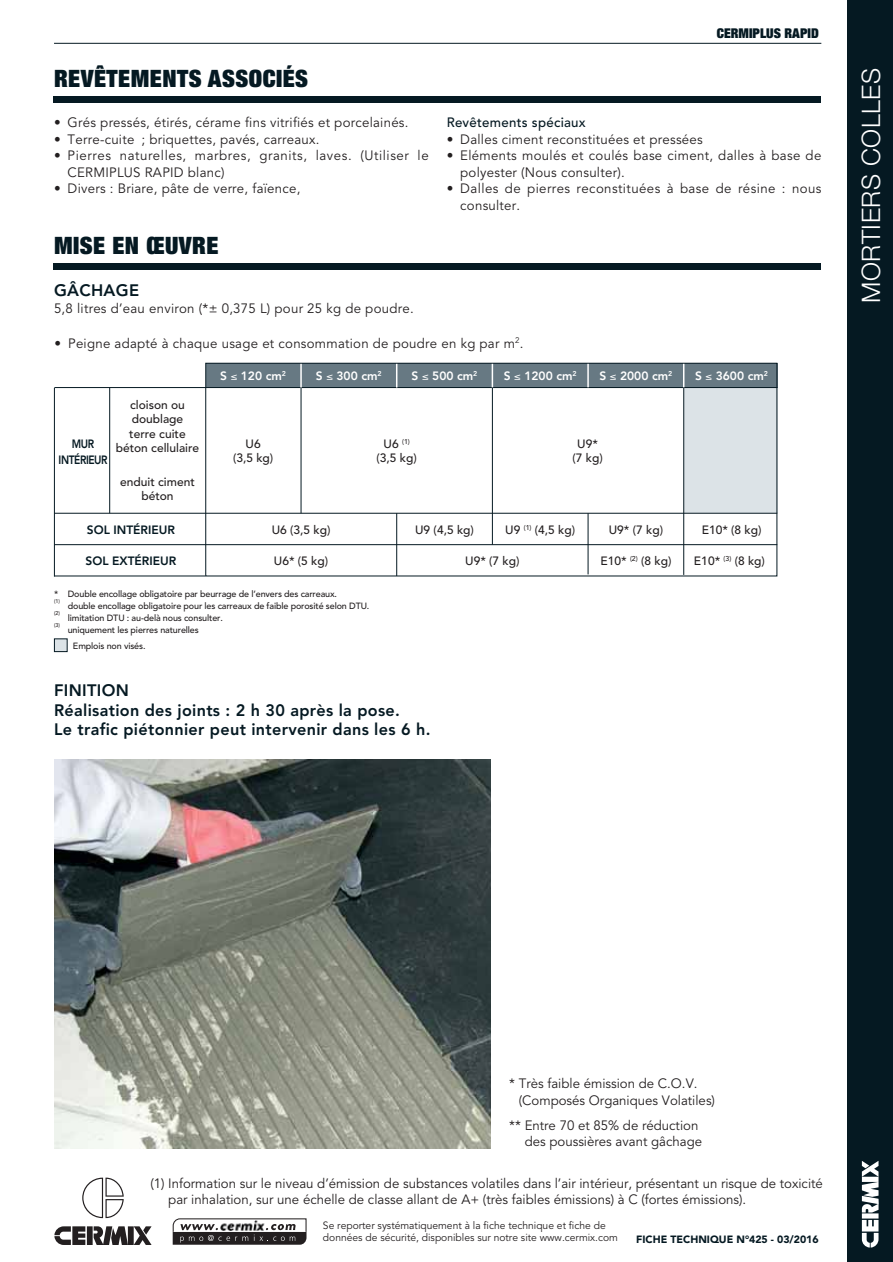
<style>
.page{position:relative;width:893px;height:1262px;background:#fff}
.page>*{position:absolute;margin:0;border:0;box-sizing:border-box;transform-origin:0 0}
.t1{font:300 25.5px "Helvetica Neue";letter-spacing:.02em;color:#fff}
.t2{font:900 expanded 24px "Helvetica Neue";letter-spacing:.02em;color:#051922}
.t3{font:800 16.5px/19.5px "Avenir";letter-spacing:.02em;color:#051922}
.t4{font:13.5px/16.5px "Avenir";letter-spacing:.02em;color:#231f20}
.t5{font:13.5px/16.5px "Avenir";color:#231f20}
.t6{font:13.5px/16.5px "Avenir";letter-spacing:.045em;color:#231f20}
.t7{font:500 13.5px "Avenir";letter-spacing:.02em;color:#051922}
.t8{font:900 expanded 13.5px "Helvetica Neue";color:#051922}
.t9{font:500 12px/14.4px "Avenir";color:#231f20;text-align:center}
.t10{font:800 12px "Avenir";color:#fff}
.t11{font:800 12px "Avenir";color:#051922}
.t12{font:800 12px/16.2px "Avenir";letter-spacing:-.04em;color:#051922;text-align:center;scale:.85 1}
.t13{font:10.5px/12px "Avenir";color:#231f20}
.t14{font:900 10.5px "Avenir";color:#051922}
.t15{font:500 9px/16.2px "Avenir";letter-spacing:-.015em;color:#231f20}
.t16{font:500 7.05px "Avenir";color:#231f20}
.t17{font:500 5.4px "Avenir";color:#231f20}
.s1{font-size:12px}
</style>
<div class="page">
<hr style="left:54px;top:43px;width:767px;height:1px;background:#051922">
<div style="left:847px;top:0;width:46px;height:1262px;background:#051922"></div>
<svg style="left:862px;top:1161px;width:16px;height:86px"></svg>
<svg style="left:173px;top:1218px;width:134px;height:27px"></svg>
<svg style="left:54px;top:1226px;width:98px;height:19px"></svg>
<svg style="left:82px;top:1177px;width:42px;height:41px"></svg>
<img style="left:54px;top:760px;width:436px;height:388px">
<div style="left:684px;top:387px;width:93px;height:126px;background:#dce3e7"></div>
<div style="left:206px;top:363px;width:571px;height:24px;background:#677983"></div>
<div style="left:53px;top:96px;width:768px;height:7px;background:#051922"></div>
<div style="left:53px;top:263px;width:768px;height:6px;background:#051922"></div>
<hr style="left:588px;top:513px;width:1px;height:61px;background:#051922">
<hr style="left:54px;top:387px;width:723px;height:1px;background:#051922">
<hr style="left:54px;top:513px;width:723px;height:1px;background:#051922">
<hr style="left:54px;top:544px;width:723px;height:1px;background:#051922">
<hr style="left:54px;top:576px;width:151px;height:1px;background:#051922">
<hr style="left:109px;top:388px;width:1px;height:125px;background:#051922">
<hr style="left:301px;top:388px;width:1px;height:125px;background:#051922">
<hr style="left:396px;top:513px;width:1px;height:63px;background:#051922">
<svg style="left:396px;top:365px;width:1px;height:22px"></svg>
<hr style="left:300px;top:363px;width:2px;height:24px;background:#fff">
<hr style="left:492px;top:388px;width:1px;height:157px;background:#051922">
<hr style="left:587px;top:363px;width:2px;height:24px;background:#fff">
<svg style="left:492px;top:365px;width:1px;height:22px"></svg>
<svg style="left:683px;top:365px;width:1px;height:22px"></svg>
<hr style="left:683px;top:388px;width:1px;height:187px;background:#051922">
<div style="left:205px;top:363px;width:572px;height:213px;border:1px solid #051922"></div>
<div style="left:54px;top:639px;width:13px;height:13px;background:#dce3e7"></div>
<div style="left:54px;top:638px;width:14px;height:14px;border:1px solid #051922"></div>
<hr style="left:54px;top:388px;width:1px;height:189px;background:#051922">
<h2 class="t2" style="left:54px;top:70px;width:256px">REVÊTEMENTS ASSOCIÉS</h2>
<p class="t4" style="left:54px;top:115px;width:356px">• Grés pressés, étirés, cérame fins vitrifiés et porcelainés.</p>
<p class="t4" style="left:54px;top:132px;width:267px">• Terre-cuite ; briquettes, pavés, carreaux.</p>
<p class="t6" style="left:68px;top:148px;width:363px;text-indent:-14px">• Pierres naturelles, marbres, granits, laves. (Utiliser le<br>CERMIPLUS RAPID blanc)</p>
<p class="t4" style="left:54px;top:181px;width:248px">• Divers : Briare, pâte de verre, faïence,</p>
<h2 class="t2" style="left:54px;top:237px;width:166px">MISE EN ŒUVRE</h2>
<p class="t3" style="left:54px;top:281px;width:87px">GÂCHAGE</p>
<p class="t4" style="left:54px;top:301px;width:361px">5,8 litres d’eau environ (*± 0,375 L) pour 25 kg de poudre.</p>
<p class="t8" style="left:717px;top:28px;width:103px">CERMIPLUS RAPID</p>
<p class="t7" style="left:447px;top:116px;width:141px">Revêtements spéciaux</p>
<p class="t4" style="left:447px;top:132px;width:258px">• Dalles ciment reconstituées et pressées</p>
<p class="t4" style="left:460px;top:148px;width:363px;text-indent:-14px">• Eléments moulés et coulés base ciment, dalles à base de polyester (Nous consulter).</p>
<p class="t4" style="left:460px;top:181px;width:363px;text-indent:-14px">• Dalles de pierres reconstituées à base de résine : nous consulter.</p>
<p class="t4" style="left:54px;top:336px;width:471px">• Peigne adapté à chaque usage et consommation de poudre en kg par m<sup>2</sup>.</p>
<p class="t10" style="left:220px;top:370px;width:67px">S 120 cm<sup>2</sup></p>
<p class="t10" style="left:316px;top:370px;width:67px">S 300 cm<sup>2</sup></p>
<p class="t10" style="left:412px;top:370px;width:67px">S 500 cm<sup>2</sup></p>
<p class="t10" style="left:504px;top:370px;width:74px">S 1200 cm<sup>2</sup></p>
<p class="t10" style="left:599px;top:370px;width:74px">S 2000 cm<sup>2</sup></p>
<p class="t10" style="left:695px;top:370px;width:74px">S 3600 cm<sup>2</sup></p>
<p class="t9" style="left:116px;top:398px;width:85px">cloison ou doublage<br>terre cuite béton cellulaire</p>
<p class="t9" style="left:120px;top:475px;width:76px">enduit ciment béton</p>
<p class="t11" style="left:87px;top:523px;width:90px">SOL INTÉRIEUR</p>
<p class="t16" style="left:384px;top:438px;width:28px"><span class="s1">U6</span> (1)</p>
<p class="t9" style="left:377px;top:451px;width:42px">(3,5 kg)</p>
<p class="t12" style="left:59px;top:436px;width:59px">MUR<br>INTÉRIEUR</p>
<p class="t9" style="left:572px;top:437px;width:32px">U9* (7 kg)</p>
<p class="t9" style="left:233px;top:437px;width:42px">U6<br>(3,5 kg)</p>
<p class="t9" style="left:415px;top:523px;width:60px">U9 (4,5 kg)</p>
<p class="t9" style="left:505px;top:523px;width:71px">U9 <sup>(1)</sup> (4,5 kg)</p>
<p class="t9" style="left:609px;top:523px;width:56px">U9* (7 kg)</p>
<p class="t9" style="left:702px;top:523px;width:61px">E10* (8 kg)</p>
<p class="t9" style="left:600px;top:554px;width:72px">E10* <sup>(2)</sup> (8 kg)</p>
<p class="t9" style="left:272px;top:523px;width:60px">U6 (3,5 kg)</p>
<p class="t11" style="left:86px;top:555px;width:92px">SOL EXTÉRIEUR</p>
<p class="t9" style="left:274px;top:554px;width:56px">U6* (5 kg)</p>
<p class="t9" style="left:465px;top:554px;width:56px">U9* (7 kg)</p>
<p class="t9" style="left:694px;top:554px;width:72px">E10* <sup>(3)</sup> (8 kg)</p>
<p class="t15" style="left:54px;top:586px;width:285px">* Double encollage obligatoire par beurrage de l’envers des carreaux.</p>
<p class="t17" style="left:54px;top:598px;width:7px">(1)</p>
<p class="t15" style="left:68px;top:598px;width:303px">double encollage obligatoire pour les carreaux de faible porosité selon DTU.</p>
<p class="t17" style="left:54px;top:610px;width:7px">(2)</p>
<p class="t15" style="left:68px;top:610px;width:157px">limitation DTU : au-delà nous consulter.</p>
<p class="t17" style="left:54px;top:622px;width:7px">(3)</p>
<p class="t15" style="left:73px;top:622px;width:127px;text-indent:-5px">uniquement les pierres naturelles<br>Emplois non visés.</p>
<p class="t3" style="left:54px;top:681px;width:378px">FINITION<br>Réalisation des joints : 2 h 30 après la pose.<br>Le trafic piétonnier peut intervenir dans les 6 h.</p>
<h1 class="t1" style="left:862px;top:303px;width:236px;rotate:-90deg">MORTIERS COLLES</h1>
<p class="t5" style="left:519px;top:1076px;width:198px;text-indent:-10px">* Très faible émission de C.O.V. (Composés Organiques Volatiles)</p>
<p class="t5" style="left:509px;top:1118px;width:194px;text-align:right">** Entre 70 et 85% de réduction des poussières avant gâchage</p>
<p class="t5" style="left:168px;top:1176px;width:656px;text-indent:-18px">(1) Information sur le niveau d’émission de substances volatiles dans l’air intérieur, présentant un risque de toxicité par inhalation, sur une échelle de classe allant de A+ (très faibles émissions) à C (fortes émissions).</p>
<p class="t13" style="left:323px;top:1220px;width:296px">Se reporter systématiquement à la fiche technique et fiche de données de sécurité, disponibles sur notre site www.cermix.com</p>
<p class="t14" style="left:636px;top:1234px;width:184px">FICHE TECHNIQUE N°425 - 03/2016</p>
</div>
